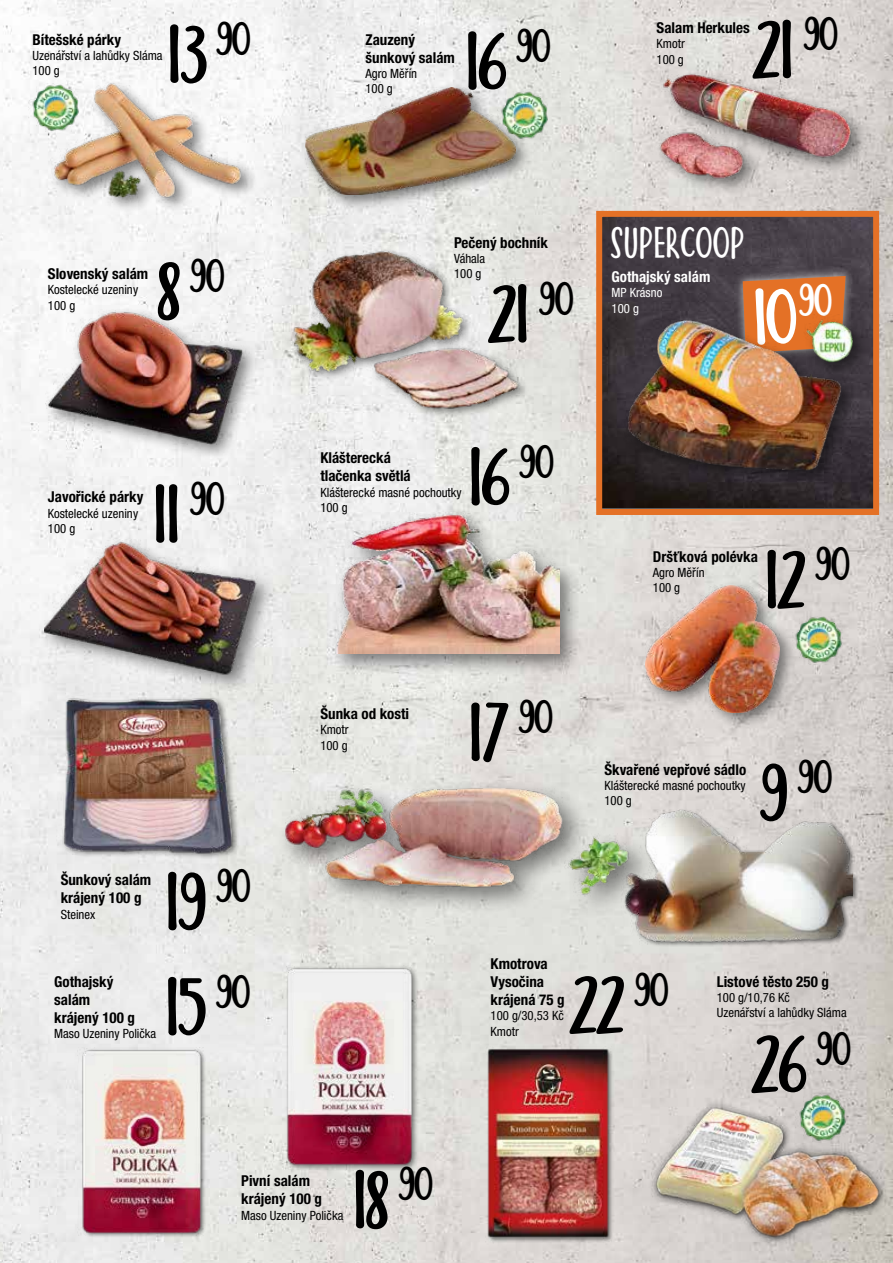
<style>
.page{position:relative;width:893px;height:1263px;background:#fff}
.page>*{position:absolute;margin:0;border:0;box-sizing:border-box;transform-origin:0 0}
.t1{font:700 82.5px "Nuit";color:#000}
.t2{font:700 79.5px "Nuit";color:#fff}
.t3{font:700 48.15px "Nuit";color:#000}
.t4{font:700 37.5px "Nuit";letter-spacing:.04em;color:#fff}
.t5{font:700 condensed 15px/18px "Helvetica Neue LT Pro";color:#000}
.t6{font:700 condensed 15px "Helvetica Neue LT Pro";color:#fff}
.t7{font:condensed 12.75px/15.3px "Helvetica Neue LT Pro";color:#000}
.t8{font:condensed 12.75px/15.3px "Helvetica Neue LT Pro";color:#fff}
.s1{font-size:82.5px}
</style>
<div class="page">
<img style="left:0;top:0;width:893px;height:1263px">
<img style="left:603px;top:218px;width:269px;height:290px">
<div style="left:596px;top:211px;width:283px;height:304px;border:6px solid #e47126"></div>
<div style="left:734px;top:267px;width:121px;height:95px;background:#fff;opacity:.75"></div>
<svg style="left:743px;top:276px;width:103px;height:39px;background:#da712d"></svg>
<img style="left:29px;top:84px;width:13px;height:48px">
<img style="left:533px;top:91px;width:15px;height:49px">
<img style="left:797px;top:616px;width:45px;height:48px">
<img style="left:31px;top:648px;width:232px;height:260px">
<div style="left:300px;top:82px;width:233px;height:130px;background:#000;opacity:.49"></div>
<img style="left:305px;top:87px;width:210px;height:107px">
<div style="left:50px;top:80px;width:208px;height:133px;background:#000;opacity:.49"></div>
<img style="left:42px;top:76px;width:210px;height:127px">
<div style="left:43px;top:306px;width:217px;height:154px;background:#f4f4f4"></div>
<img style="left:46px;top:291px;width:203px;height:163px">
<div style="left:38px;top:537px;width:237px;height:157px;background:#000;opacity:.49"></div>
<img style="left:44px;top:521px;width:219px;height:175px">
<img style="left:635px;top:67px;width:240px;height:132px">
<div style="left:622px;top:316px;width:248px;height:172px;background:#000;opacity:.49"></div>
<img style="left:596px;top:315px;width:273px;height:156px">
<div style="left:641px;top:580px;width:156px;height:150px;background:#000;opacity:.49"></div>
<img style="left:646px;top:586px;width:133px;height:126px">
<div style="left:330px;top:507px;width:251px;height:169px;background:#000;opacity:.49"></div>
<img style="left:321px;top:495px;width:238px;height:159px">
<div style="left:277px;top:778px;width:378px;height:143px;background:#e0e0db"></div>
<img style="left:278px;top:745px;width:355px;height:163px">
<img style="left:78px;top:1048px;width:128px;height:188px">
<img style="left:277px;top:966px;width:153px;height:204px">
<div style="left:623px;top:809px;width:236px;height:138px;background:#000;opacity:.49"></div>
<img style="left:622px;top:802px;width:231px;height:143px">
<img style="left:477px;top:1038px;width:142px;height:208px">
<img style="left:643px;top:1080px;width:244px;height:183px">
<img style="left:249px;top:227px;width:279px;height:210px">
<h1 class="t1" style="left:168px;top:6px;width:84px">13 <sup>90</sup></h1>
<p class="t5" style="left:33px;top:30px;width:90px">Bítešské párky</p>
<p class="t7" style="left:33px;top:48px;width:131px">Uzenářství a lahůdky Sláma<br>100 g</p>
<p class="t5" style="left:48px;top:265px;width:102px">Slovenský salám</p>
<p class="t7" style="left:48px;top:282px;width:92px">Kostelecké uzeniny<br>100 g</p>
<h3 class="t3" style="left:158px;top:247px;width:68px"><span class="s1">8</span>90</h3>
<p class="t5" style="left:48px;top:488px;width:97px">Javořické párky</p>
<p class="t7" style="left:48px;top:505px;width:92px">Kostelecké uzeniny<br>100 g</p>
<h1 class="t1" style="left:154px;top:465px;width:72px">11 <sup>90</sup></h1>
<p class="t5" style="left:61px;top:871px;width:92px">Šunkový salám krájený 100 g</p>
<p class="t7" style="left:61px;top:906px;width:36px">Steinex</p>
<h1 class="t1" style="left:166px;top:853px;width:86px">19 <sup>90</sup></h1>
<p class="t5" style="left:54px;top:972px;width:82px">Gothajský salám krájený 100 g</p>
<p class="t7" style="left:54px;top:1026px;width:104px">Maso Uzeniny Polička</p>
<h1 class="t1" style="left:166px;top:958px;width:86px">15 <sup>90</sup></h1>
<p class="t5" style="left:365px;top:30px;width:91px">Zauzený šunkový salám</p>
<p class="t7" style="left:365px;top:66px;width:53px">Agro Měřín<br>100 g</p>
<h1 class="t1" style="left:466px;top:13px;width:86px">16 <sup>90</sup></h1>
<h1 class="t1" style="left:754px;top:1px;width:86px">21 <sup>90</sup></h1>
<p class="t5" style="left:657px;top:19px;width:95px">Salam Herkules</p>
<p class="t7" style="left:657px;top:36px;width:30px">Kmotr<br>100 g</p>
<p class="t5" style="left:454px;top:233px;width:95px">Pečený bochník</p>
<p class="t7" style="left:454px;top:251px;width:33px">Váhala<br>100 g</p>
<h1 class="t1" style="left:489px;top:265px;width:86px">21 <sup>90</sup></h1>
<h3 class="t4" style="left:612px;top:218px;width:134px">SUPERCOOP</h3>
<p class="t6" style="left:612px;top:268px;width:100px">Gothajský salám</p>
<p class="t8" style="left:612px;top:285px;width:52px">MP Krásno<br>100 g</p>
<h2 class="t2" style="left:753px;top:271px;width:80px;rotate:-2deg">10<sup>90</sup></h2>
<p class="t5" style="left:320px;top:449px;width:92px">Klášterecká tlačenka světlá</p>
<p class="t7" style="left:320px;top:484px;width:143px">Klášterecké masné pochoutky<br>100 g</p>
<h1 class="t1" style="left:469px;top:428px;width:86px">16 <sup>90</sup></h1>
<p class="t5" style="left:320px;top:704px;width:90px">Šunka od kosti</p>
<p class="t7" style="left:320px;top:722px;width:30px">Kmotr<br>100 g</p>
<h1 class="t1" style="left:469px;top:684px;width:85px">17 <sup>90</sup></h1>
<p class="t5" style="left:653px;top:547px;width:107px">Dršťková polévka</p>
<p class="t7" style="left:653px;top:565px;width:53px">Agro Měřín<br>100 g</p>
<h1 class="t1" style="left:765px;top:531px;width:86px">12 <sup>90</sup></h1>
<p class="t5" style="left:604px;top:760px;width:143px">Škvařené vepřové sádlo</p>
<p class="t7" style="left:604px;top:778px;width:143px">Klášterecké masné pochoutky<br>100 g</p>
<h3 class="t3" style="left:761px;top:749px;width:73px"><span class="s1">9</span>90</h3>
<p class="t5" style="left:491px;top:954px;width:76px">Kmotrova<br>Vysočina krájená 75 g</p>
<p class="t7" style="left:491px;top:1008px;width:75px">100 g/30,53 Kč<br>Kmotr</p>
<h1 class="t1" style="left:571px;top:956px;width:99px">22 <sup>90</sup></h1>
<p class="t5" style="left:717px;top:972px;width:114px">Listové těsto 250 g</p>
<p class="t7" style="left:717px;top:990px;width:131px">100 g/10,76 Kč<br>Uzenářství a lahůdky Sláma</p>
<h1 class="t1" style="left:752px;top:1015px;width:100px">26 <sup>90</sup></h1>
<p class="t5" style="left:241px;top:1172px;width:82px">Pivní salám krájený 100 g</p>
<p class="t7" style="left:241px;top:1207px;width:104px">Maso Uzeniny Polička</p>
<h1 class="t1" style="left:354px;top:1151px;width:81px">18 <sup>90</sup></h1>
</div>
